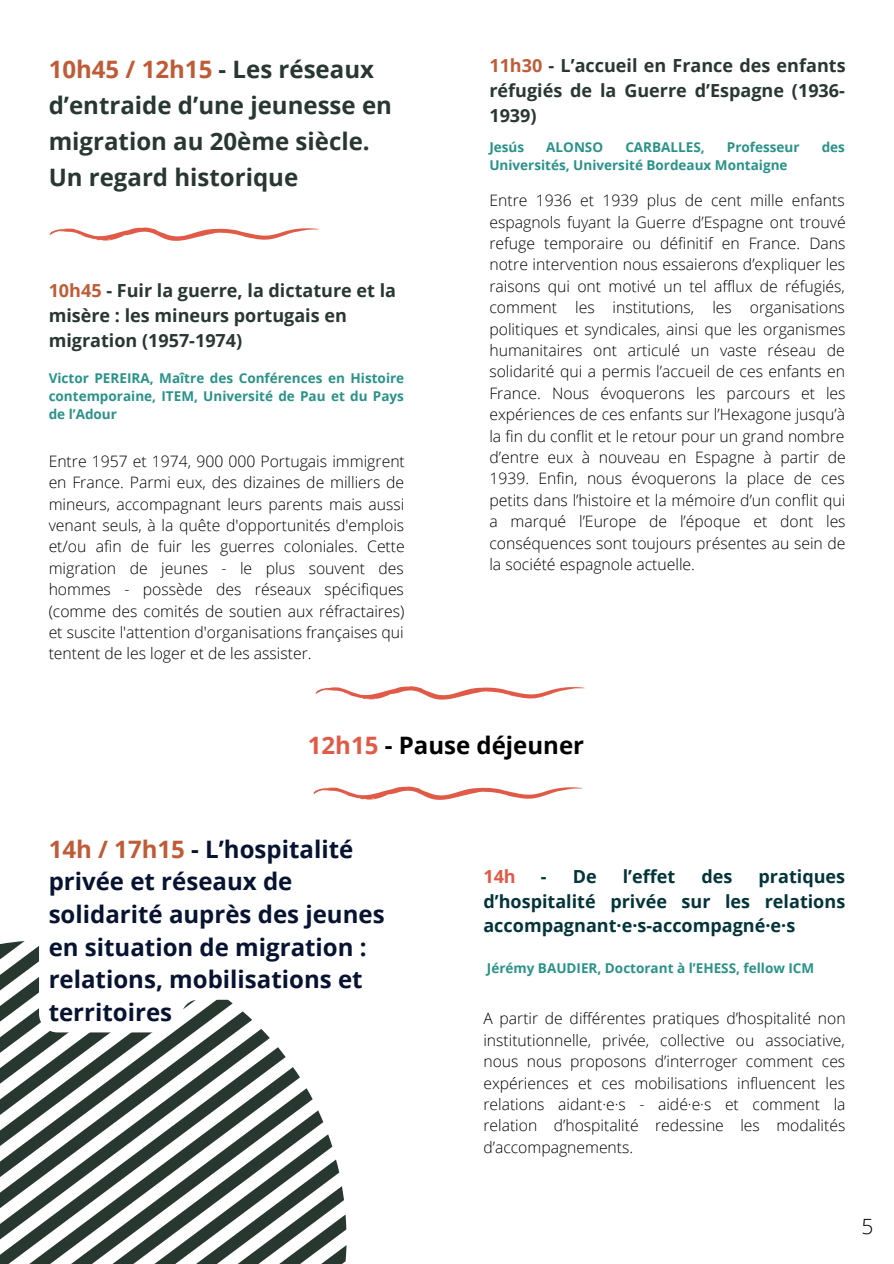
<style>
.page{position:relative;width:894px;height:1264px;background:#fff}
.page>*{position:absolute;margin:0;border:0;box-sizing:border-box;transform-origin:0 0}
.t1{font:700 24px/32.7px "Open Sans";color:#071330}
.t2{font:700 24px/36px "Open Sans";color:#293731}
.t3{font:700 24px "Open Sans";color:#000}
.t4{font:300 21px "Open Sans";color:#000}
.t5{font:700 18px/24.8px "Open Sans";color:#293731}
.t6{font:700 18px/24.8px "Open Sans";color:#033439;text-align:justify}
.t7{font:700 18px "Open Sans";color:#e05a47}
.t8{font:300 15.75px/21.5px "Open Sans";color:#000;text-align:justify}
.t9{font:700 13.5px/18px "Open Sans";color:#299288;text-align:justify}
.s1{color:#bf5c38}
.s2{color:#e05a47}
</style>
<div class="page">
<svg style="left:49px;top:227px;width:270px;height:14px"></svg>
<svg style="left:315px;top:686px;width:270px;height:13px"></svg>
<svg style="left:0;top:941px;width:347px;height:322px"></svg>
<svg style="left:313px;top:786px;width:270px;height:14px"></svg>
<svg style="left:39px;top:941px;width:308px;height:91px"></svg>
<p class="t2" style="left:49px;top:51px;width:345px"><span class="s1">10h45 / 12h15</span> - Les réseaux d’entraide d’une jeunesse en migration au 20ème siècle.</p>
<p class="t2" style="left:49px;top:159px;width:251px">Un regard historique</p>
<p class="t5" style="left:49px;top:278px;width:349px"><span class="s1">10h45</span> - Fuir la guerre, la dictature et la misère : les mineurs portugais en migration (1957-1974)</p>
<p class="t9" style="left:49px;top:369px;width:357px">Victor PEREIRA, Maître des Conférences en Histoire contemporaine, ITEM, Université de Pau et du Pays de l’Adour</p>
<p class="t8" style="left:49px;top:450px;width:357px">Entre 1957 et 1974, 900 000 Portugais immigrent en France. Parmi eux, des dizaines de milliers de mineurs, accompagnant leurs parents mais aussi venant seuls, à la quête d'opportunités d'emplois et/ou afin de fuir les guerres coloniales. Cette migration de jeunes - le plus souvent des hommes - possède des réseaux spécifiques (comme des comités de soutien aux réfractaires) et suscite l'attention d'organisations françaises qui tentent de les loger et de les assister.</p>
<p class="t5" style="left:489px;top:53px;width:357px;text-align:justify"><span class="s1">11h30</span> - L’accueil en France des enfants réfugiés de la Guerre d’Espagne (1936- 1939)</p>
<p class="t9" style="left:489px;top:137px;width:36px">Jesús</p>
<p class="t9" style="left:546px;top:137px;width:58px">ALONSO</p>
<p class="t9" style="left:625px;top:137px;width:81px">CARBALLES,</p>
<p class="t9" style="left:726px;top:137px;width:74px">Professeur</p>
<p class="t9" style="left:821px;top:137px;width:25px">des</p>
<p class="t9" style="left:489px;top:155px;width:299px">Universités, Université Bordeaux Montaigne</p>
<p class="t8" style="left:489px;top:189px;width:357px">Entre 1936 et 1939 plus de cent mille enfants espagnols fuyant la Guerre d’Espagne ont trouvé refuge temporaire ou définitif en France. Dans notre intervention nous essaierons d’expliquer les raisons qui ont motivé un tel afflux de réfugiés, comment les institutions, les organisations politiques et syndicales, ainsi que les organismes humanitaires ont articulé un vaste réseau de solidarité qui a permis l’accueil de ces enfants en France. Nous évoquerons les parcours et les expériences de ces enfants sur l’Hexagone jusqu’à la fin du conflit et le retour pour un grand nombre d’entre eux à nouveau en Espagne à partir de 1939. Enfin, nous évoquerons la place de ces petits dans l’histoire et la mémoire d’un conflit qui a marqué l’Europe de l’époque et dont les conséquences sont toujours présentes au sein de la société espagnole actuelle.</p>
<p class="t3" style="left:308px;top:728px;width:278px"><span class="s2">12h15</span> - Pause déjeuner</p>
<p class="t1" style="left:49px;top:831px;width:337px"><span class="s1">14h / 17h15</span> - L’hospitalité privée et réseaux de solidarité auprès des jeunes en situation de migration :</p>
<p class="t1" style="left:49px;top:962px;width:315px">relations, mobilisations et territoires</p>
<p class="t7" style="left:483px;top:863px;width:34px">14h</p>
<p class="t6" style="left:540px;top:863px;width:57px">- De</p>
<p class="t6" style="left:622px;top:863px;width:54px">l’effet</p>
<p class="t6" style="left:701px;top:863px;width:32px">des</p>
<p class="t6" style="left:483px;top:863px;width:363px;text-indent:275px">pratiques d’hospitalité privée sur les relations accompagnant·e·s-accompagné·e·s</p>
<p class="t9" style="left:487px;top:958px;width:329px">Jérémy BAUDIER, Doctorant à l’EHESS, fellow ICM</p>
<p class="t8" style="left:483px;top:1007px;width:363px">A partir de différentes pratiques d’hospitalité non institutionnelle, privée, collective ou associative, nous nous proposons d’interroger comment ces expériences et ces mobilisations influencent les relations aidant·e·s - aidé·e·s et comment la relation d’hospitalité redessine les modalités d’accompagnements.</p>
<p class="t4" style="left:861px;top:1211px;width:13px">5</p>
</div>
